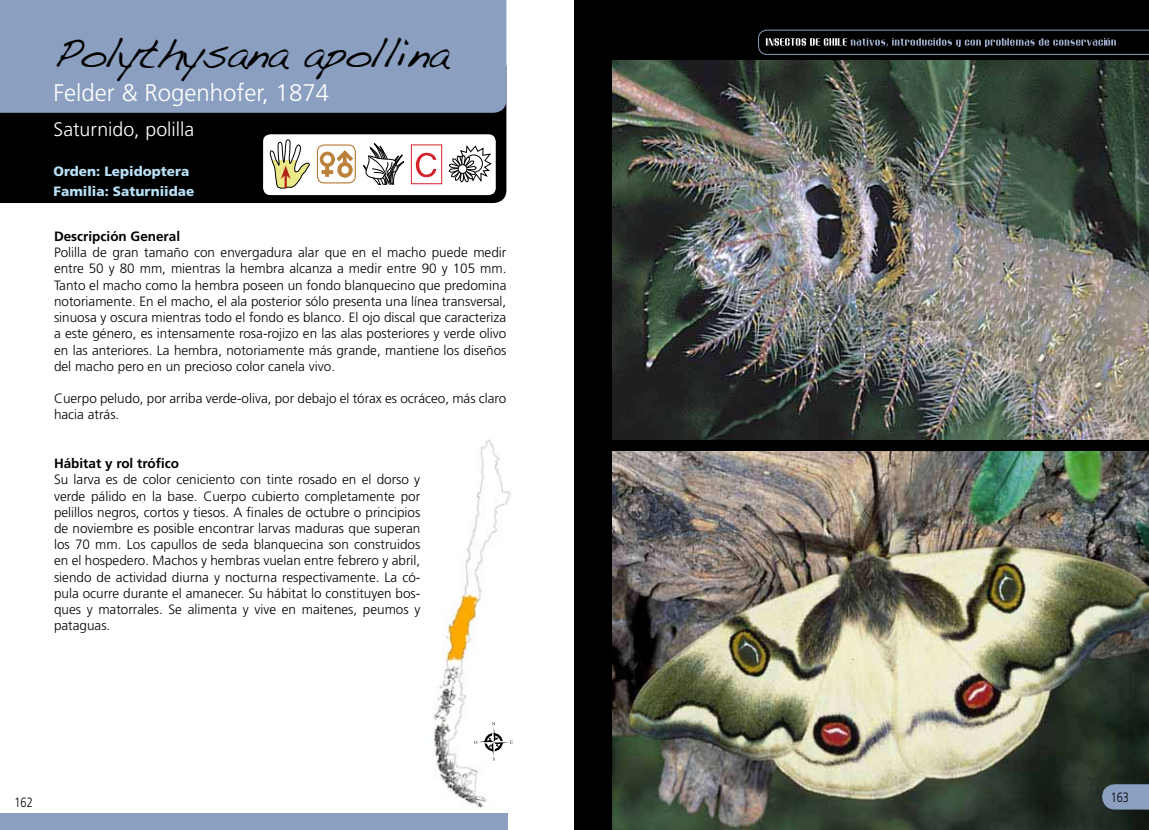
<style>
.page{position:relative;width:1149px;height:830px;background:#fff}
.page>*{position:absolute;margin:0;border:0;box-sizing:border-box;transform-origin:0 0}
.t1{font:42px "Handwriting Dakota";letter-spacing:-.02em;color:#000}
.t2{font:300 24px "Frutiger LT Std";color:#fff}
.t3{font:300 19.5px "Frutiger LT Std";color:#fff}
.t4{font:300 13.5px/16.2px "Frutiger LT Std";color:#000;text-align:justify}
.t5{font:900 13.5px/19.5px "Frutiger LT Std";color:#b9e0f7}
.t6{font:700 13.5px "Frutiger LT Std";color:#000}
.t7{font:300 13.5px "Frutiger LT Std";color:#000;scale:.81 1}
</style>
<div class="page">
<div style="left:0;top:113px;width:506px;height:90px;background:#000"></div>
<div style="left:0;top:0;width:506px;height:113px;background:#8b9fc0"></div>
<div style="left:0;top:813px;width:507px;height:16px;background:#8b9fc0"></div>
<div style="left:263px;top:134px;width:232px;height:61px;background:#fff;border-radius:7px"></div>
<div style="left:574px;top:0;width:574px;height:829px;background:#000"></div>
<svg style="left:758px;top:30px;width:390px;height:25px"></svg>
<svg style="left:320px;top:150px;width:33px;height:28px"></svg>
<div style="left:317px;top:144px;width:39px;height:39px;border:1px solid #bb813b;border-radius:7px"></div>
<svg style="left:269px;top:139px;width:41px;height:50px"></svg>
<svg style="left:448px;top:145px;width:43px;height:37px"></svg>
<div style="left:458px;top:164px;width:9px;height:9px;background:#fff;border-radius:50%"></div>
<div style="left:458px;top:164px;width:9px;height:9px;border:1px solid #000;border-radius:50%"></div>
<svg style="left:363px;top:143px;width:41px;height:42px"></svg>
<img style="left:433px;top:439px;width:80px;height:369px">
<img style="left:612px;top:451px;width:536px;height:378px">
<svg style="left:1101px;top:783px;width:47px;height:26px"></svg>
<img style="left:612px;top:60px;width:536px;height:379px">
<div style="left:411px;top:145px;width:31px;height:39px;border:1px solid #d2232a"></div>
<svg style="left:415px;top:153px;width:21px;height:24px"></svg>
<svg style="left:474px;top:722px;width:38px;height:38px"></svg>
<h1 class="t1" style="left:54px;top:28px;width:396px">Polythysana apollina</h1>
<h2 class="t2" style="left:54px;top:79px;width:277px">Felder &amp; Rogenhofer, 1874</h2>
<h3 class="t3" style="left:54px;top:118px;width:142px">Saturnido, polilla</h3>
<p class="t5" style="left:54px;top:162px;width:142px">Orden: Lepidoptera<br>Familia: Saturniidae</p>
<p class="t6" style="left:54px;top:228px;width:128px">Descripción General</p>
<p class="t4" style="left:54px;top:244px;width:454px">Polilla de gran tamaño con envergadura alar que en el macho puede medir entre 50 y 80 mm, mientras la hembra alcanza a medir entre 90 y 105 mm.<br>Tanto el macho como la hembra poseen un fondo blanquecino que predomina notoriamente. En el macho, el ala posterior sólo presenta una línea transversal, sinuosa y oscura mientras todo el fondo es blanco. El ojo discal que caracteriza a este género, es intensamente rosa-rojizo en las alas posteriores y verde olivo en las anteriores. La hembra, notoriamente más grande, mantiene los diseños del macho pero en un precioso color canela vivo.</p>
<p class="t4" style="left:54px;top:390px;width:453px">Cuerpo peludo, por arriba verde-oliva, por debajo el tórax es ocráceo, más claro hacia atrás.</p>
<p class="t6" style="left:54px;top:455px;width:126px">H ábitat y rol trófico</p>
<p class="t4" style="left:54px;top:471px;width:368px">Su larva es de color ceniciento con tinte rosado en el dorso y verde pálido en la base. Cuerpo cubierto completamente por pelillos negros, cortos y tiesos. A finales de octubre o principios de noviembre es posible encontrar larvas maduras que superan los 70 mm. Los capullos de seda blanquecina son construidos en el hospedero. Machos y hembras vuelan entre febrero y abril, siendo de actividad diurna y nocturna respectivamente. La có&shy;pula ocurre durante el amanecer. Su hábitat lo constituyen bos&shy;ques y matorrales. Se alimenta y vive en maitenes, peumos y pataguas.</p>
<p class="t7" style="left:1110px;top:789px;width:24px">163</p>
<p class="t7" style="left:14px;top:794px;width:24px">162</p>
<p class="t7" style="left:1110px;top:797px;width:24px">163</p>
</div>
